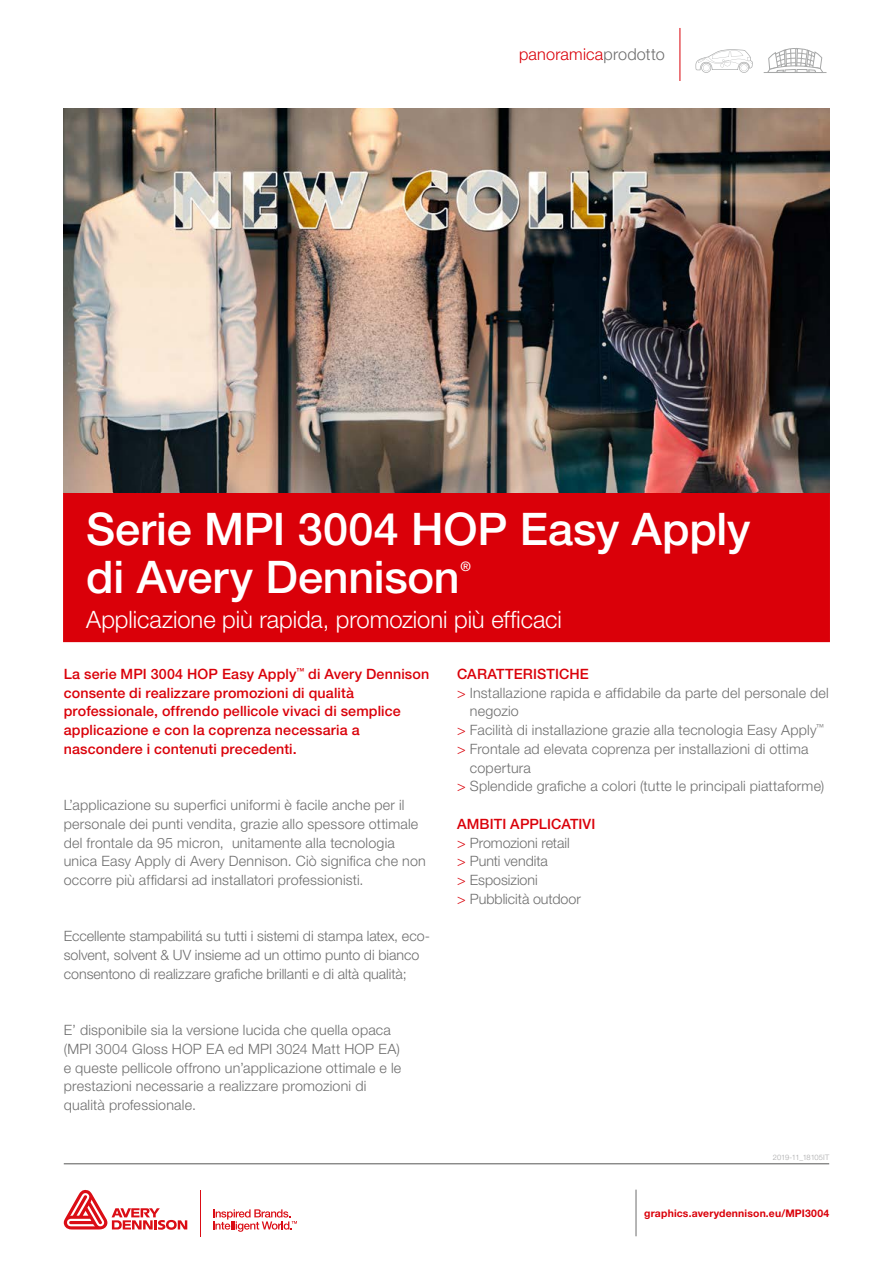
<style>
.page{position:relative;width:893px;height:1263px;background:#fff}
.page>*{position:absolute;margin:0;border:0;box-sizing:border-box;transform-origin:0 0}
.t1{font:500 45px/48px "Helvetica Neue LT Std";letter-spacing:-.005em;color:#fff}
.t2{font:300 24px "Helvetica Neue LT Std";letter-spacing:-.005em;color:#fff}
.t3{font:300 16.35px "Helvetica Neue LT Std";letter-spacing:.01em;color:#da0009}
.t4{font:300 14.25px/18.8px "Helvetica Neue LT Std";letter-spacing:.015em;color:#6e6e6e}
.t5{font:500 14.25px/18.8px "Helvetica Neue LT Std";letter-spacing:.01em;color:#da0009}
.t6{font:500 13.05px "Helvetica Neue LT Std";color:#fff}
.t7{font:700 10.5px "Helvetica Neue LT Std";letter-spacing:.015em;color:#da0009}
.t8{font:300 7.5px "Helvetica Neue LT Std";letter-spacing:-.015em;color:#a7a7a8}
.s1{color:#6e6e6e}
.s2{color:#da0009}
.s3{font-weight:500;color:#da0009}
</style>
<div class="page">
<svg style="left:64px;top:1189px;width:123px;height:41px"></svg>
<hr style="left:201px;top:1190px;width:1px;height:46px;background:#db0d15">
<svg style="left:213px;top:1209px;width:84px;height:23px"></svg>
<hr style="left:636px;top:1189px;width:1px;height:47px;background:#6e6e6e">
<hr style="left:64px;top:1163px;width:765px;height:1px;background:#565655">
<svg style="left:695px;top:49px;width:58px;height:24px"></svg>
<svg style="left:767px;top:48px;width:56px;height:24px"></svg>
<hr style="left:764px;top:72px;width:62px;height:1px;background:#a7a8a8">
<hr style="left:680px;top:28px;width:1px;height:53px;background:#da0009">
<div style="left:63px;top:492px;width:767px;height:150px;background:#da0009;border:2px solid #da0009"></div>
<img style="left:64px;top:109px;width:765px;height:383px">
<p class="t3" style="left:519px;top:44px;width:147px">panoramica<span class="s1">prodotto</span></p>
<h1 class="t1" style="left:86px;top:504px;width:666px">Serie MPI 3004 HOP Easy Apply di Avery Dennison</h1>
<p class="t6" style="left:460px;top:558px;width:12px">®</p>
<h2 class="t2" style="left:86px;top:605px;width:477px">Applicazione più rapida, promozioni più efficaci</h2>
<p class="t5" style="left:457px;top:664px;width:133px">CARATTERISTICHE</p>
<p class="t4" style="left:457px;top:683px;width:373px"><span class="s2">&gt;</span> Installazione rapida e affidabile da parte del personale del</p>
<p class="t4" style="left:470px;top:702px;width:50px">negozio</p>
<p class="t4" style="left:457px;top:720px;width:368px"><span class="s2">&gt;</span> Facilità di installazione grazie alla tecnologia Easy Apply<sup>™</sup></p>
<p class="t4" style="left:457px;top:739px;width:353px"><span class="s2">&gt;</span> Frontale ad elevata coprenza per installazioni di ottima</p>
<p class="t4" style="left:470px;top:758px;width:63px">copertura</p>
<p class="t4" style="left:457px;top:777px;width:369px"><span class="s2">&gt;</span> Splendide grafiche a colori (tutte le principali piattaforme)</p>
<p class="t4" style="left:457px;top:814px;width:140px"><span class="s3">AMBITI APPLICATIVI </span><span class="s2">&gt;</span> Promozioni retail<br><span class="s2">&gt;</span> Punti vendita<br><span class="s2">&gt;</span> Esposizioni<br><span class="s2">&gt;</span> Pubblicità outdoor</p>
<p class="t5" style="left:64px;top:664px;width:367px">La serie MPI 3004 HOP Easy Apply<sup>™</sup> di Avery Dennison consente di realizzare promozioni di qualità professionale, offrendo pellicole vivaci di semplice applicazione e con la coprenza necessaria a nascondere i contenuti precedenti.</p>
<p class="t4" style="left:64px;top:795px;width:363px">L’applicazione su superfici uniformi è facile anche per il personale dei punti vendita, grazie allo spessore ottimale del frontale da 95 micron, unitamente alla tecnologia unica Easy Apply di Avery Dennison. Ciò significa che non occorre più affidarsi ad installatori professionisti.</p>
<p class="t4" style="left:64px;top:927px;width:368px">Eccellente stampabilitá su tutti i sistemi di stampa latex, eco&shy;solvent, solvent &amp; UV insieme ad un ottimo punto di bianco consentono di realizzare grafiche brillanti e di altà qualità;</p>
<p class="t4" style="left:64px;top:1020px;width:339px">E’ disponibile sia la versione lucida che quella opaca (MPI 3004 Gloss HOP EA ed MPI 3024 Matt HOP EA) e queste pellicole offrono un’applicazione ottimale e le prestazioni necessarie a realizzare promozioni di qualità professionale.</p>
<p class="t8" style="left:773px;top:1153px;width:58px">2019-11_18105IT</p>
<p class="t7" style="left:644px;top:1206px;width:186px">graphics.averydennison.eu/MPI3004</p>
</div>
